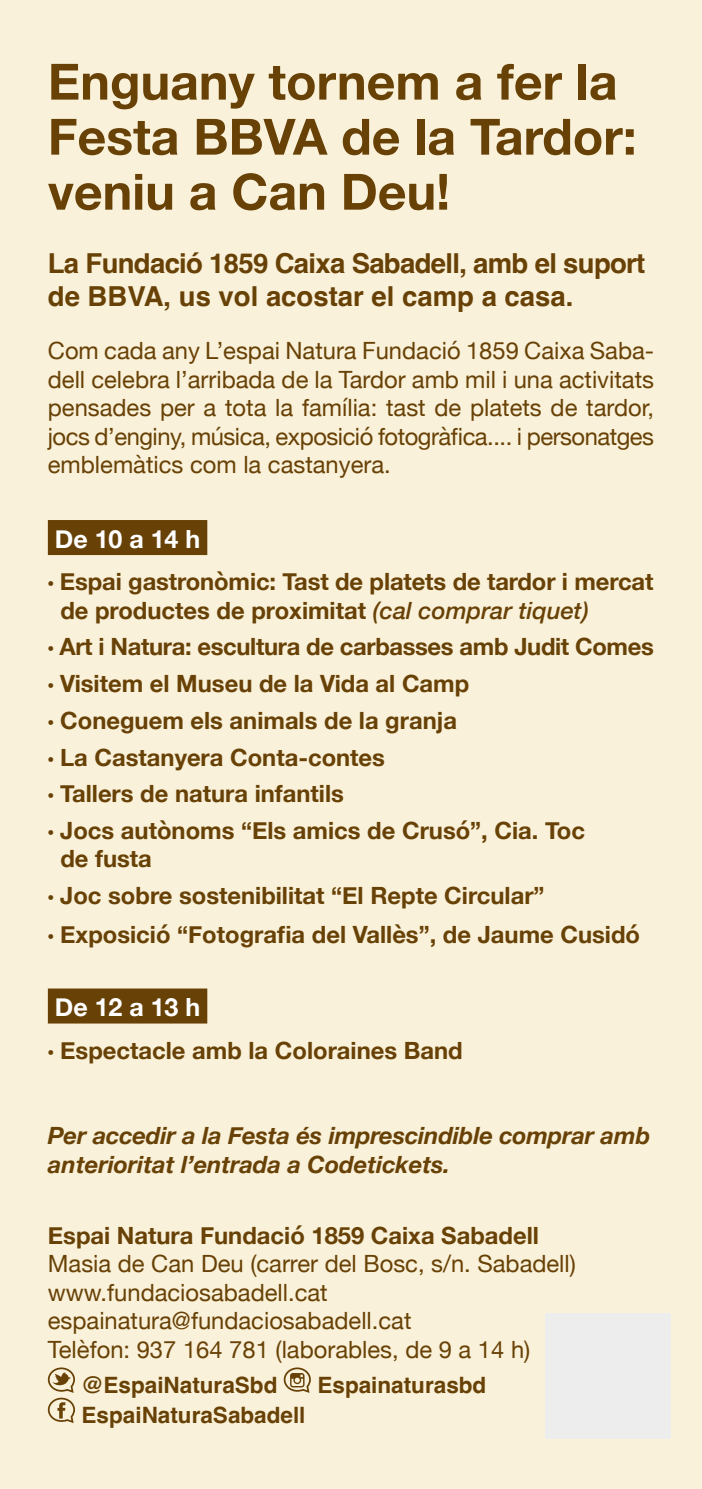
<style>
.page{position:relative;width:702px;height:1489px;background:#fff}
.page>*{position:absolute;margin:0;border:0;box-sizing:border-box;transform-origin:0 0}
.t1{font:700 50px/55px "Helvetica Neue";color:#684106}
.t2{font:700 27.5px/33px "Helvetica";letter-spacing:-.025em;color:#684106}
.t3{font:700 25px "Helvetica Neue";color:#fff}
.t4{font:700 23.75px/36.8px "Helvetica Neue";color:#684106}
.t5{font:23.75px/28.5px "Helvetica Neue";color:#684106;text-align:justify}
.t6{font:italic 700 23.75px/28.5px "Helvetica Neue";letter-spacing:-.005em;color:#684106}
.t7{font:700 22.5px "Helvetica";color:#684106}
.s1{font-weight:900;font-stretch:condensed}
.s2{font-weight:500;font-style:italic}
</style>
<div class="page">
<div style="left:0;top:0;width:702px;height:1488px;background:#f9f1d9"></div>
<div style="left:48px;top:520px;width:159px;height:35px;background:#684106"></div>
<div style="left:48px;top:988px;width:159px;height:35px;background:#684106"></div>
<svg style="left:284px;top:1367px;width:27px;height:25px"></svg>
<svg style="left:48px;top:1367px;width:27px;height:55px"></svg>
<div style="left:545px;top:1312px;width:125px;height:125px;background:#ededed"></div>
<h1 class="t1" style="left:48px;top:56px;width:590px">Enguany tornem a fer la<br>Festa BBVA de la Tardor: veniu a Can Deu!</h1>
<p class="t2" style="left:48px;top:249px;width:599px">La Fundació 1859 Caixa Sabadell, amb el suport de BBVA, us vol acostar el camp a casa.</p>
<p class="t5" style="left:48px;top:338px;width:607px">Com cada any L’espai Natura Fundació 1859 Caixa Saba&shy;dell celebra l’arribada de la Tardor amb mil i una activitats pensades per a tota la família: tast de platets de tardor, jocs d’enginy, música, exposició fotogràfica.... i personatges emblemàtics com la castanyera.</p>
<p class="t3" style="left:55px;top:519px;width:147px">De 10 a 14 h</p>
<p class="t4" style="left:60px;top:568px;width:594px;line-height:28.5px;text-indent:-12px"><span class="s1">·</span> Espai gastronòmic: Tast de platets de tardor i mercat de productes de proximitat <span class="s2">(cal comprar tiquet)</span></p>
<p class="t4" style="left:48px;top:629px;width:607px"><span class="s1">·</span> Art i Natura: escultura de carbasses amb Judit Comes <span class="s1">·</span> Visitem el Museu de la Vida al Camp<br><span class="s1">·</span> Coneguem els animals de la granja<br><span class="s1">·</span> La Castanyera Conta-contes<br><span class="s1">·</span> Tallers de natura infantils<br><span class="s1">·</span> Jocs autònoms “Els amics de Crusó”, Cia. Toc</p>
<p class="t4" style="left:48px;top:841px;width:498px;text-indent:12px">de fusta<br><span class="s1">·</span> Joc sobre sostenibilitat “El Repte Circular”</p>
<p class="t4" style="left:48px;top:917px;width:593px"><span class="s1">·</span> Exposició “Fotografia del Vallès”, de Jaume Cusidó</p>
<p class="t3" style="left:55px;top:987px;width:147px">De 12 a 13 h</p>
<p class="t4" style="left:48px;top:1032px;width:416px"><span class="s1">·</span> Espectacle amb la Coloraines Band</p>
<p class="t6" style="left:48px;top:1121px;width:604px">Per accedir a la Festa és imprescindible comprar amb anterioritat l’entrada a Codetickets.</p>
<p class="t4" style="left:48px;top:1217px;width:492px">Espai Natura Fundació 1859 Caixa Sabadell</p>
<p class="t5" style="left:48px;top:1250px;width:529px;text-align:left">Masia de Can Deu (carrer del Bosc, s/n. Sabadell) www.fundaciosabadell.cat espainatura@fundaciosabadell.cat<br>Telèfon: 937 164 781 (laborables, de 9 a 14 h)</p>
<p class="t7" style="left:82px;top:1371px;width:197px">@EspaiNaturaSbd</p>
<p class="t7" style="left:317px;top:1371px;width:170px">Espainaturasbd</p>
<p class="t7" style="left:82px;top:1401px;width:225px">EspaiNaturaSabadell</p>
</div>
